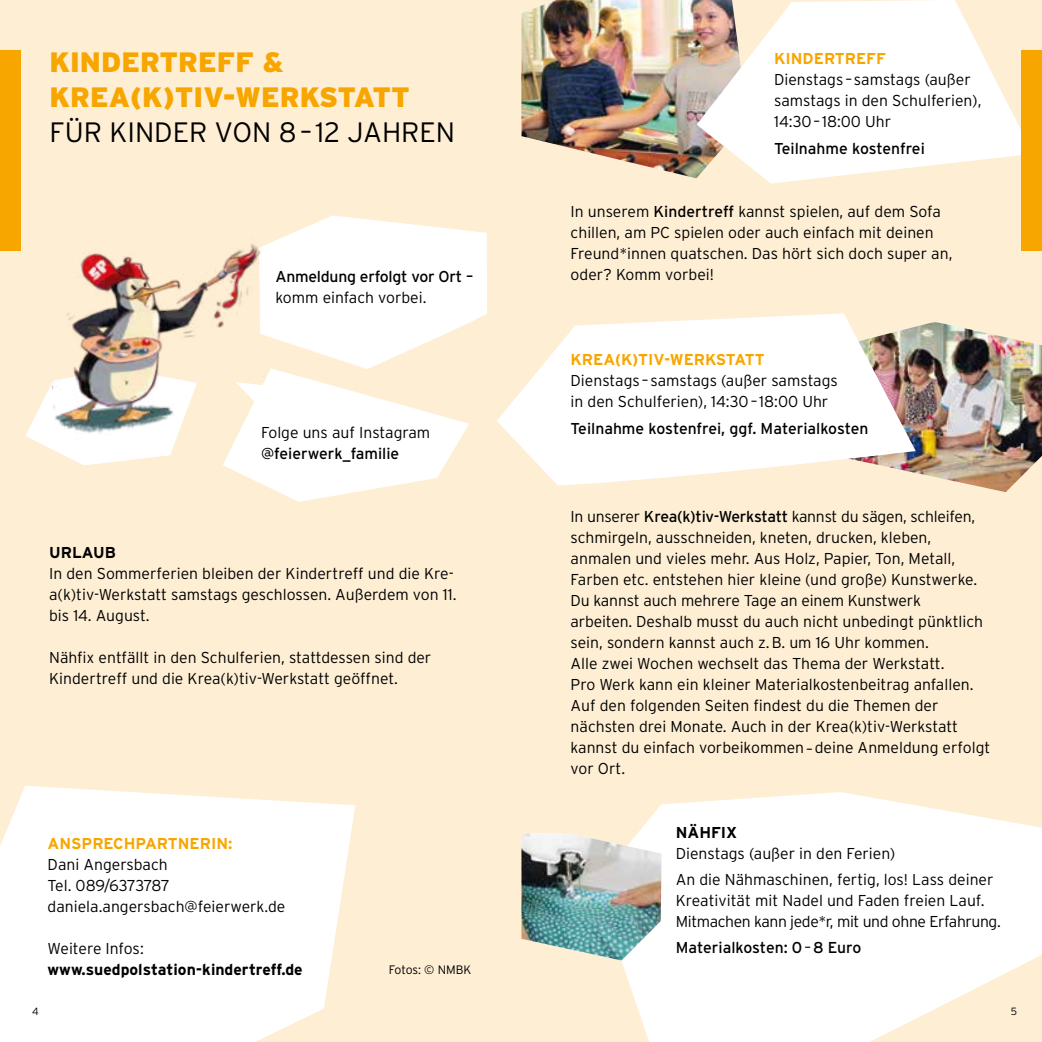
<style>
.page{position:relative;width:1042px;height:1042px;background:#feeed4}
.page>*{position:absolute;margin:0;border:0;box-sizing:border-box;transform-origin:0 0}
.t1{font:900 28px/35px "Interstate";color:#f7a600}
.t2{font:300 28px "Interstate";color:#000}
.t3{font:300 15.75px/21px "Interstate";color:#000}
.t4{font:15.75px "Interstate";color:#000}
.t5{font:300 15.75px/21px "Interstate";letter-spacing:-.025em;color:#000}
.t6{font:700 15.75px "Interstate";color:#f7a600}
.t7{font:700 15.75px "Interstate";color:#000}
.t8{font:300 12.25px "Interstate";letter-spacing:-.005em;color:#000}
.t9{font:300 10.5px "Interstate";color:#000}
.s1{font-weight:400}
.s2{font-weight:300}
</style>
<div class="page">
<svg style="left:0;top:786px;width:355px;height:256px;background:#fefdfa"></svg>
<svg style="left:25px;top:411px;width:129px;height:54px"></svg>
<img style="left:38px;top:253px;width:185px;height:204px">
<img style="left:521px;top:0;width:176px;height:178px">
<img style="left:915px;top:322px;width:127px;height:170px">
<svg style="left:697px;top:0;width:324px;height:184px;fill:#fff"></svg>
<svg style="left:497px;top:313px;width:418px;height:172px;fill:#fff"></svg>
<svg style="left:619px;top:792px;width:423px;height:250px;background:#fefcf8"></svg>
<img style="left:521px;top:833px;width:140px;height:127px">
<svg style="left:223px;top:215px;width:264px;height:287px"></svg>
<div style="left:1021px;top:50px;width:21px;height:201px;background:#f7a600"></div>
<div style="left:0;top:50px;width:20px;height:201px;background:#f7a600"></div>
<h1 class="t1" style="left:50px;top:44px;width:362px">KINDERTREFF &amp;<br>KREA(K)TIV-WERKSTATT</h1>
<h1 class="t2" style="left:50px;top:116px;width:407px">FÜR KINDER VON 8– 12 JAHREN</h1>
<p class="t4" style="left:275px;top:267px;width:199px">Anmeldung erfolgt vor Ort –</p>
<p class="t3" style="left:275px;top:286px;width:153px">komm einfach vorbei.</p>
<p class="t3" style="left:261px;top:422px;width:171px">Folge uns auf Instagram</p>
<p class="t4" style="left:261px;top:445px;width:140px">@feierwerk_familie</p>
<p class="t7" style="left:49px;top:543px;width:68px">URLAUB</p>
<p class="t3" style="left:49px;top:562px;width:409px">In den Sommerferien bleiben der Kindertreff und die Kre&shy;a(k)tiv-Werkstatt samstags geschlossen. Außerdem von 11. bis 14. August.</p>
<p class="t3" style="left:49px;top:646px;width:384px">Nähfix entfällt in den Schulferien, stattdessen sind der<br>Kindertreff und die Krea(k)tiv-Werkstatt geöffnet.</p>
<p class="t6" style="left:48px;top:834px;width:186px">ANSPRECHPARTNERIN:</p>
<p class="t3" style="left:48px;top:853px;width:239px">Dani Angersbach<br>Tel. 089/6373787 daniela.angersbach@feierwerk.de</p>
<p class="t3" style="left:48px;top:937px;width:98px">Weitere Infos:</p>
<p class="t7" style="left:48px;top:960px;width:257px">www.suedpolstation-kindertreff.de</p>
<p class="t8" style="left:389px;top:962px;width:84px">Fotos: © NMBK</p>
<p class="t9" style="left:32px;top:1005px;width:8px">4</p>
<p class="t6" style="left:774px;top:50px;width:113px">KINDERTREFF</p>
<p class="t3" style="left:774px;top:69px;width:209px">Dienstags – samstags (außer samstags in den Schulferien),<br>14:30– 18:00 Uhr</p>
<p class="t4" style="left:774px;top:139px;width:152px">Teilnahme kostenfrei</p>
<p class="t3" style="left:570px;top:201px;width:383px">In unserem <span class="s1">Kindertreff</span> kannst spielen, auf dem Sofa chillen, am PC spielen oder auch einfach mit deinen Freund*innen quatschen. Das hört sich doch super an, oder? Komm vorbei!</p>
<p class="t6" style="left:570px;top:351px;width:195px">KREA(K)TIV-WERKSTATT</p>
<p class="t3" style="left:570px;top:370px;width:269px">Dienstags – samstags (außer samstags in den Schulferien), 14:30– 18:00 Uhr</p>
<p class="t4" style="left:570px;top:419px;width:299px">Teilnahme kostenfrei, ggf. Materialkosten</p>
<p class="t3" style="left:570px;top:506px;width:421px">In unserer <span class="s1">Krea(k)tiv-Werkstatt</span> kannst du sägen, schleifen, schmirgeln, ausschneiden, kneten, drucken, kleben, anmalen und vieles mehr. Aus Holz, Papier, Ton, Metall, Farben etc. entstehen hier kleine (und große) Kunstwerke.<br>Du kannst auch mehrere Tage an einem Kunstwerk<br>arbeiten. Deshalb musst du auch nicht unbedingt pünktlich sein, sondern kannst auch z.B. um 16 Uhr kommen.<br>Alle zwei Wochen wechselt das Thema der Werkstatt.<br>Pro Werk kann ein kleiner Materialkostenbeitrag anfallen.<br>Auf den folgenden Seiten findest du die Themen der nächsten drei Monate. Auch in der Krea(k)tiv-Werkstatt kannst du einfach vorbeikommen–deine Anmeldung erfolgt vor Ort.</p>
<p class="t7" style="left:676px;top:823px;width:63px">NÄHFIX</p>
<p class="t3" style="left:676px;top:840px;width:319px;line-height:26.2px">Dienstags (außer in den Ferien)<br>An die Nähmaschinen, fertig, los! Lass deiner</p>
<p class="t5" style="left:676px;top:889px;width:326px">Kreativität mit Nadel und Faden freien Lauf.<br>Mitmachen kann jede*r, mit und ohne Erfahrung.</p>
<p class="t4" style="left:676px;top:939px;width:187px">Materialkosten: 0<span class="s2">–</span>8 Euro</p>
<p class="t9" style="left:1011px;top:1005px;width:8px">5</p>
</div>
